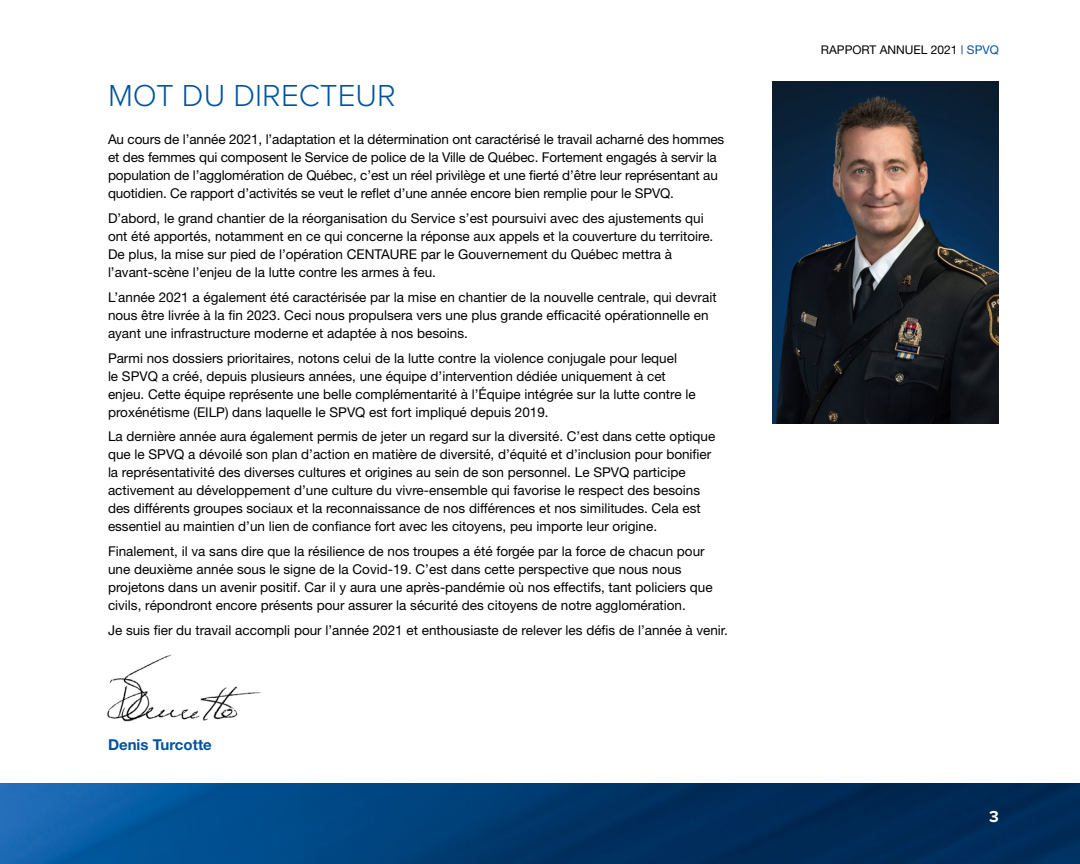
<style>
.page{position:relative;width:1080px;height:864px;background:#fff}
.page>*{position:absolute;margin:0;border:0;box-sizing:border-box;transform-origin:0 0}
.t1{font:300 31.5px "Proxima Nova";color:#00539f}
.t2{font:700 16.5px "Proxima Nova";color:#fff}
.t3{font:700 15px "Helvetica Neue";color:#00539f}
.t4{font:13.5px/18px "Helvetica Neue";color:#000}
.t5{font:12px "Helvetica Neue";color:#000}
.s1{color:#00386c}
.s2{color:#00539f}
</style>
<div class="page">
<img style="left:0;top:783px;width:1080px;height:81px">
<img style="left:107px;top:654px;width:155px;height:68px">
<img style="left:772px;top:81px;width:227px;height:342px">
<h1 class="t1" style="left:108px;top:72px;width:289px">MOT DU DIRECTEUR</h1>
<p class="t4" style="left:108px;top:130px;width:618px">Au cours de l’année 2021, l’adaptation et la détermination ont caractérisé le travail acharné des hommes et des femmes qui composent le Service de police de la Ville de Québec. Fortement engagés à servir la population de l’agglomération de Québec, c’est un réel privilège et une fierté d’être leur représentant au quotidien. Ce rapport d’activités se veut le reflet d’une année encore bien remplie pour le SPVQ.</p>
<p class="t4" style="left:108px;top:209px;width:607px">D’abord, le grand chantier de la réorganisation du Service s’est poursuivi avec des ajustements qui ont été apportés, notamment en ce qui concerne la réponse aux appels et la couverture du territoire.<br>De plus, la mise sur pied de l’opération CENTAURE par le Gouvernement du Québec mettra à l’avant-scène l’enjeu de la lutte contre les armes à feu.</p>
<p class="t4" style="left:108px;top:288px;width:610px">L’année 2021 a également été caractérisée par la mise en chantier de la nouvelle centrale, qui devrait nous être livrée à la fin 2023. Ceci nous propulsera vers une plus grande efficacité opérationnelle en ayant une infrastructure moderne et adaptée à nos besoins.</p>
<p class="t4" style="left:108px;top:349px;width:589px">Parmi nos dossiers prioritaires, notons celui de la lutte contre la violence conjugale pour lequel<br>le SPVQ a créé, depuis plusieurs années, une équipe d’intervention dédiée uniquement à cet enjeu. Cette équipe représente une belle complémentarité à l’Équipe intégrée sur la lutte contre le proxénétisme (EILP) dans laquelle le SPVQ est fort impliqué depuis 2019.</p>
<p class="t4" style="left:108px;top:427px;width:609px">La dernière année aura également permis de jeter un regard sur la diversité. C’est dans cette optique que le SPVQ a dévoilé son plan d’action en matière de diversité, d’équité et d’inclusion pour bonifier la représentativité des diverses cultures et origines au sein de son personnel. Le SPVQ participe activement au développement d’une culture du vivre-ensemble qui favorise le respect des besoins des différents groupes sociaux et la reconnaissance de nos différences et nos similitudes. Cela est essentiel au maintien d’un lien de confiance fort avec les citoyens, peu importe leur origine.</p>
<p class="t4" style="left:108px;top:542px;width:606px">Finalement, il va sans dire que la résilience de nos troupes a été forgée par la force de chacun pour une deuxième année sous le signe de la Covid-19. C’est dans cette perspective que nous nous projetons dans un avenir positif. Car il y aura une après-pandémie où nos effectifs, tant policiers que civils, répondront encore présents pour assurer la sécurité des citoyens de notre agglomération.</p>
<p class="t4" style="left:108px;top:621px;width:621px">Je suis fier du travail accompli pour l’année 2021 et enthousiaste de relever les défis de l’année à venir.</p>
<p class="t3" style="left:108px;top:735px;width:105px">Denis Turcotte</p>
<p class="t5" style="left:821px;top:43px;width:180px">RAPPORT ANNUEL 2021 <span class="s1">|</span> <span class="s2">SPVQ</span></p>
<p class="t2" style="left:989px;top:805px;width:11px">3</p>
</div>
